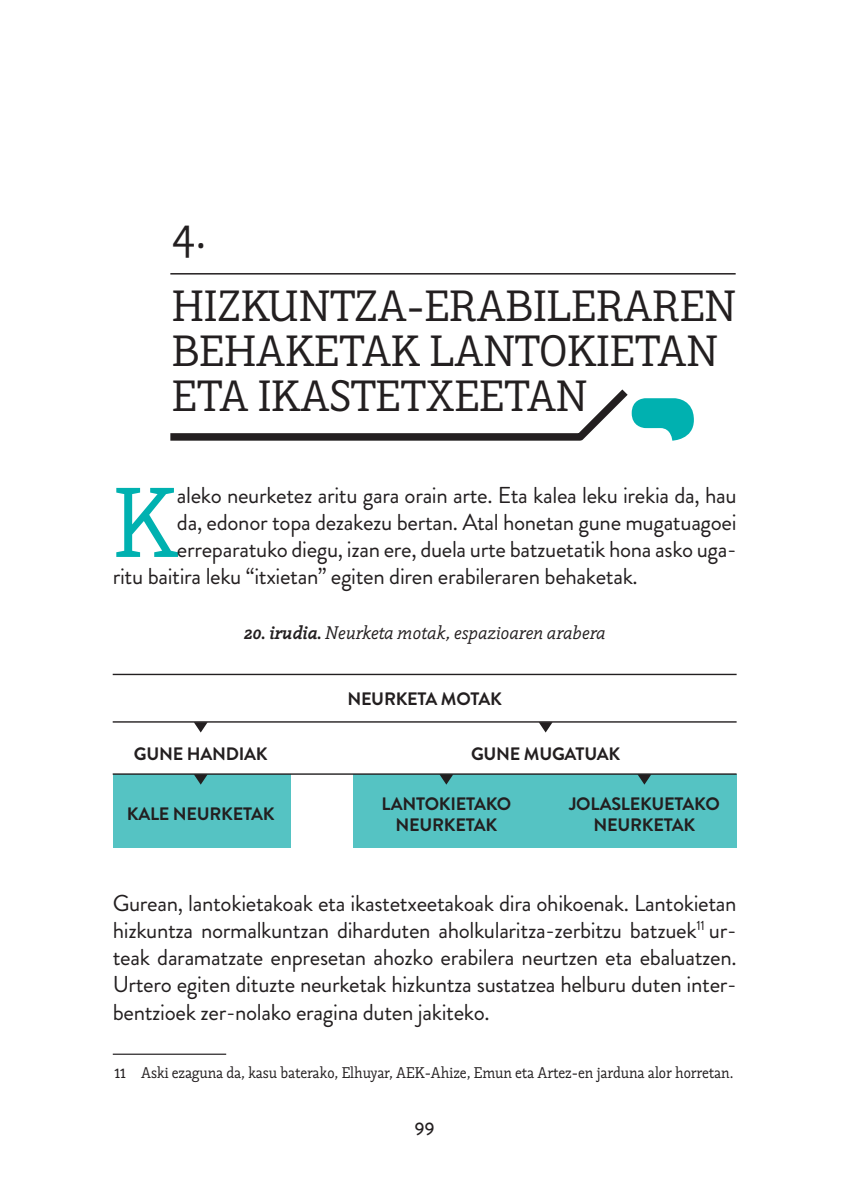
<style>
.page{position:relative;width:850px;height:1191px;background:#fff}
.page>*{position:absolute;margin:0;border:0;box-sizing:border-box;transform-origin:0 0}
.t1{font:108.8px "Napoleone Slab ITC Std";color:#00b1b0}
.t2{font:48px/73px "Napoleone Slab ITC Std";letter-spacing:-.005em;color:#231f20}
.t3{font:23px/27.2px "Brandon Grotesque";letter-spacing:-.015em;color:#231f20;text-align:justify}
.t4{font:italic 20px "Napoleone Slab ITC Std";letter-spacing:-.005em;color:#231f20}
.t5{font:700 18px/21.6px "Brandon Grotesque";letter-spacing:-.015em;color:#231f20;text-align:center}
.t6{font:500 18px "Brandon Grotesque";color:#231f20}
.t7{font:17px "Napoleone Slab ITC Std";letter-spacing:-.005em;color:#231f20}
.s1{font-family:"Napoleone Slab ITC";font-weight:700}
.s2{font-size:20px}
</style>
<div class="page">
<hr style="left:113px;top:1053px;width:113px;height:2px;background:#231f20">
<svg style="left:170px;top:389px;width:524px;height:52px"></svg>
<hr style="left:170px;top:273px;width:565px;height:2px;background:#231f20">
<div style="left:353px;top:774px;width:383px;height:73px;background:#55c3c3"></div>
<div style="left:113px;top:774px;width:177px;height:73px;background:#55c3c3"></div>
<hr style="left:113px;top:674px;width:623px;height:1px;background:#231f20">
<hr style="left:113px;top:721px;width:623px;height:2px;background:#231f20">
<svg style="left:539px;top:722px;width:13px;height:10px"></svg>
<hr style="left:113px;top:773px;width:623px;height:2px;background:#231f20">
<svg style="left:194px;top:722px;width:14px;height:10px"></svg>
<svg style="left:194px;top:774px;width:14px;height:11px"></svg>
<svg style="left:439px;top:774px;width:14px;height:11px"></svg>
<svg style="left:637px;top:774px;width:14px;height:11px"></svg>
<h2 class="t2" style="left:172px;top:201px;width:566px">4.<br>HIZKUNTZA-ERABILERAREN</h2>
<h2 class="t2" style="left:172px;top:333px;width:548px;line-height:45px">BEHAKETAK LANTOKIETAN<br>ETA IKASTETXEETAN</h2>
<h1 class="t1" style="left:113px;top:482px;width:67px">K</h1>
<p class="t3" style="left:177px;top:484px;width:561px">aleko neurketez aritu gara orain arte. Eta kalea leku irekia da, hau</p>
<p class="t3" style="left:177px;top:511px;width:561px">da, edonor topa dezakezu bertan. Atal honetan gune mugatuagoei</p>
<p class="t3" style="left:177px;top:538px;width:561px">erreparatuko diegu, izan ere, duela urte batzuetatik hona asko uga-</p>
<p class="t3" style="left:113px;top:566px;width:526px">ritu baitira leku “itxietan” egiten diren erabileraren behaketak.</p>
<p class="t4" style="left:243px;top:625px;width:364px"><span class="s1">20. irudia.</span> Neurketa motak, espazioaren arabera</p>
<p class="t5" style="left:347px;top:691px;width:156px">NEURKETA MOTAK</p>
<p class="t5" style="left:134px;top:746px;width:135px">GUNE HANDIAK</p>
<p class="t5" style="left:471px;top:746px;width:151px">GUNE MUGATUAK</p>
<p class="t5" style="left:127px;top:806px;width:149px">KALE NEURKETAK</p>
<p class="t5" style="left:381px;top:795px;width:131px">LANTOKIETAKO<br>NEURKETAK</p>
<p class="t5" style="left:569px;top:795px;width:152px">JOLASLEKUETAKO<br>NEURKETAK</p>
<p class="t3" style="left:113px;top:892px;width:625px">Gurean, lantokietakoak eta ikastetxeetakoak dira ohikoenak. Lantokietan hizkuntza normalkuntzan diharduten aholkularitza-zerbitzu batzuek<sup>11</sup><sup>1</sup>ur&shy;teak daramatzate enpresetan ahozko erabilera neurtzen eta ebaluatzen.<br>Urtero egiten dituzte neurketak hizkuntza sustatzea helburu duten inter&shy;bentzioek zer-nolako eragina duten jakiteko.</p>
<p class="t7" style="left:113px;top:1066px;width:622px"><span class="s2">11</span> Aski ezaguna da, kasu baterako, Elhuyar, AEK-Ahize, Emun eta Artez-en jarduna alor horretan.</p>
<p class="t6" style="left:415px;top:1122px;width:21px">99</p>
</div>
